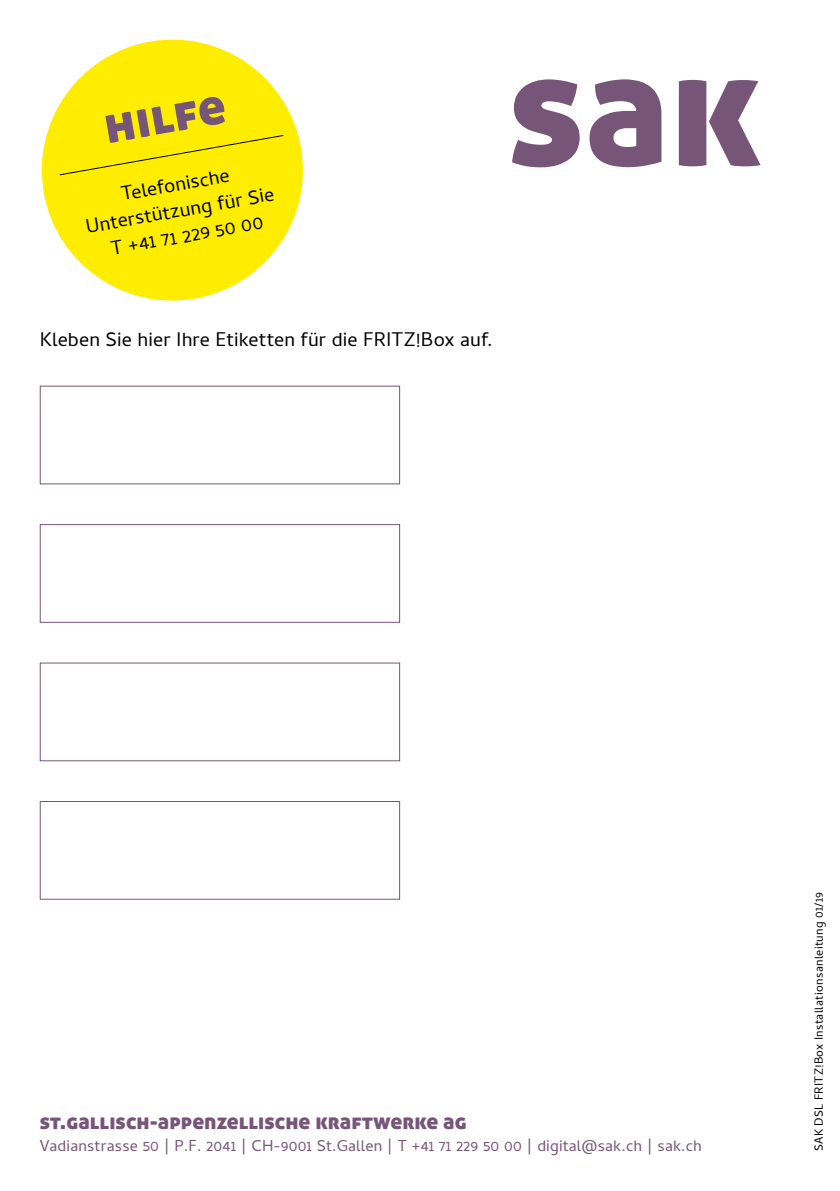
<style>
.page{position:relative;width:840px;height:1191px;background:#fff}
.page>*{position:absolute;margin:0;border:0;box-sizing:border-box;transform-origin:0 0}
.t1{font:52px "Aller Display";color:#765579}
.t2{font:22px "Aller Display";letter-spacing:.005em;color:#765579}
.t3{font:20px/26px "Cambay";letter-spacing:.005em;color:#000;text-align:center}
.t4{font:16px "Cambay";letter-spacing:.01em;color:#765579}
.t5{font:12px "Cambay";letter-spacing:.025em;color:#000}
</style>
<div class="page">
<svg style="left:39px;top:385px;width:361px;height:100px"></svg>
<svg style="left:39px;top:524px;width:361px;height:99px"></svg>
<svg style="left:39px;top:662px;width:361px;height:100px"></svg>
<svg style="left:39px;top:801px;width:361px;height:99px"></svg>
<svg style="left:41px;top:39px;width:262px;height:262px;fill:#ffed00"></svg>
<div style="left:59px;top:134px;width:225px;height:42px;background:#ffed00"></div>
<svg style="left:512px;top:79px;width:67px;height:88px"></svg>
<svg style="left:589px;top:79px;width:72px;height:88px"></svg>
<svg style="left:678px;top:80px;width:82px;height:86px"></svg>
<h1 class="t1" style="left:98px;top:92px;width:124px;rotate:-10deg">hilfe</h1>
<p class="t3" style="left:79px;top:188px;width:192px;rotate:-10deg">Telefonische<br>Unterstützung für Sie<br>T +41 71 229 50 00</p>
<p class="t3" style="left:40px;top:326px;width:454px">Kleben Sie hier Ihre Etiketten für die FRITZ!Box auf.</p>
<p class="t2" style="left:40px;top:1107px;width:428px">st.gallisch-appenzellische kraftwerke ag</p>
<p class="t4" style="left:40px;top:1136px;width:663px">Vadianstrasse 50 | P.F. 2041 | CH-9001 St.Gallen | T +41 71 229 50 00 | digital@sak.ch | sak.ch</p>
<p class="t5" style="left:811px;top:1151px;width:261px;rotate:-90deg">SAK DSL FRITZ!Box Installationsanleitung 01/19</p>
</div>
